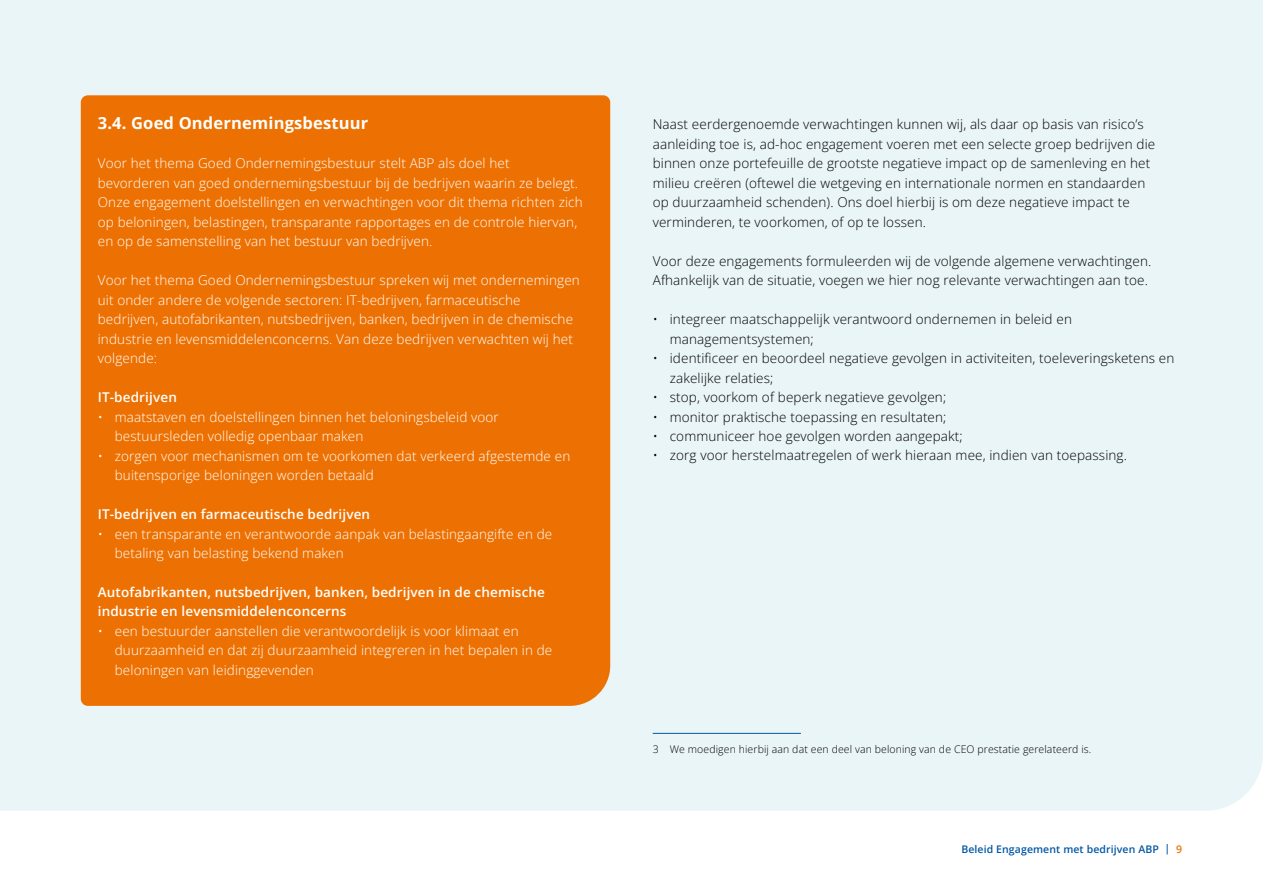
<style>
.page{position:relative;width:1263px;height:893px;background:#fff}
.page>*{position:absolute;margin:0;border:0;box-sizing:border-box;transform-origin:0 0}
.t1{font:700 16.5px "Open Sans";letter-spacing:.01em;color:#fff}
.t2{font:300 13.5px/19.5px "Open Sans";letter-spacing:.01em;color:#fff}
.t3{font:300 13.5px/19.5px "Open Sans";letter-spacing:.01em;color:#000}
.t4{font:600 13.5px/19.5px "Open Sans";letter-spacing:.01em;color:#fff}
.t5{font:300 10.5px "Open Sans";letter-spacing:.01em;color:#000}
.t6{font:600 10.5px "Open Sans";letter-spacing:.01em;color:#0057a3}
.s1{color:#ed7102}
</style>
<div class="page">
<div style="left:0;top:0;width:1263px;height:811px;background:#eaf5f8"></div>
<div style="left:81px;top:95px;width:529px;height:611px;background:#ed7102"></div>
<hr style="left:653px;top:733px;width:148px;height:1px;background:#0057a3">
<p class="t1" style="left:98px;top:111px;width:272px">3.4. Goed Ondernemingsbestuur</p>
<p class="t2" style="left:98px;top:153px;width:486px">Voor het thema Goed Ondernemingsbestuur stelt ABP als doel het bevorderen van goed ondernemingsbestuur bij de bedrijven waarin ze belegt.<br>Onze engagement doelstellingen en verwachtingen voor dit thema richten zich op beloningen, belastingen, transparante rapportages en de controle hiervan, en op de samenstelling van het bestuur van bedrijven.</p>
<p class="t2" style="left:98px;top:270px;width:483px">Voor het thema Goed Ondernemingsbestuur spreken wij met ondernemingen uit onder andere de volgende sectoren: IT-bedrijven, farmaceutische bedrijven, autofabrikanten, nutsbedrijven, banken, bedrijven in de chemische industrie en levensmiddelenconcerns. Van deze bedrijven verwachten wij het volgende:</p>
<p class="t4" style="left:98px;top:387px;width:81px">IT-bedrijven</p>
<p class="t2" style="left:115px;top:406px;width:386px;text-indent:-17px">• maatstaven en doelstellingen binnen het beloningsbeleid voor bestuursleden volledig openbaar maken</p>
<p class="t2" style="left:115px;top:445px;width:457px;text-indent:-17px">• zorgen voor mechanismen om te voorkomen dat verkeerd afgestemde en buitensporige beloningen worden betaald</p>
<p class="t4" style="left:98px;top:504px;width:274px">IT-bedrijven en farmaceutische bedrijven</p>
<p class="t2" style="left:115px;top:523px;width:439px;text-indent:-17px">• een transparante en verantwoorde aanpak van belastingaangifte en de betaling van belasting bekend maken</p>
<p class="t4" style="left:98px;top:582px;width:449px">Autofabrikanten, nutsbedrijven, banken, bedrijven in de chemische industrie en levensmiddelenconcerns</p>
<p class="t2" style="left:115px;top:621px;width:439px;text-indent:-17px">• een bestuurder aanstellen die verantwoordelijk is voor klimaat en duurzaamheid en dat zij duurzaamheid integreren in het bepalen in de beloningen van leidinggevenden</p>
<p class="t3" style="left:653px;top:114px;width:504px">Naast eerdergenoemde verwachtingen kunnen wij, als daar op basis van risico’s aanleiding toe is, ad-hoc engagement voeren met een selecte groep bedrijven die binnen onze portefeuille de grootste negatieve impact op de samenleving en het milieu creëren (oftewel die wetgeving en internationale normen en standaarden op duurzaamheid schenden). Ons doel hierbij is om deze negatieve impact te verminderen, te voorkomen, of op te lossen.</p>
<p class="t3" style="left:653px;top:250px;width:500px">Voor deze engagements formuleerden wij de volgende algemene verwachtingen.<br>Afhankelijk van de situatie, voegen we hier nog relevante verwachtingen aan toe.</p>
<p class="t3" style="left:670px;top:309px;width:404px;text-indent:-17px">• integreer maatschappelijk verantwoord ondernemen in beleid en managementsystemen;</p>
<p class="t3" style="left:670px;top:348px;width:506px;text-indent:-17px">• identificeer en beoordeel negatieve gevolgen in activiteiten, toeleveringsketens en zakelijke relaties;</p>
<p class="t3" style="left:653px;top:387px;width:295px">• stop, voorkom of beperk negatieve gevolgen;</p>
<p class="t3" style="left:653px;top:406px;width:295px">• monitor praktische toepassing en resultaten;</p>
<p class="t3" style="left:653px;top:426px;width:311px">• communiceer hoe gevolgen worden aangepakt;</p>
<p class="t3" style="left:653px;top:445px;width:476px">• zorg voor herstelmaatregelen of werk hieraan mee, indien van toepassing.</p>
<p class="t5" style="left:653px;top:742px;width:440px">3 We moedigen hierbij aan dat een deel van beloning van de CEO prestatie gerelateerd is.</p>
<p class="t6" style="left:961px;top:842px;width:222px">Beleid Engagement met bedrijven ABP | <span class="s1">9</span></p>
</div>
